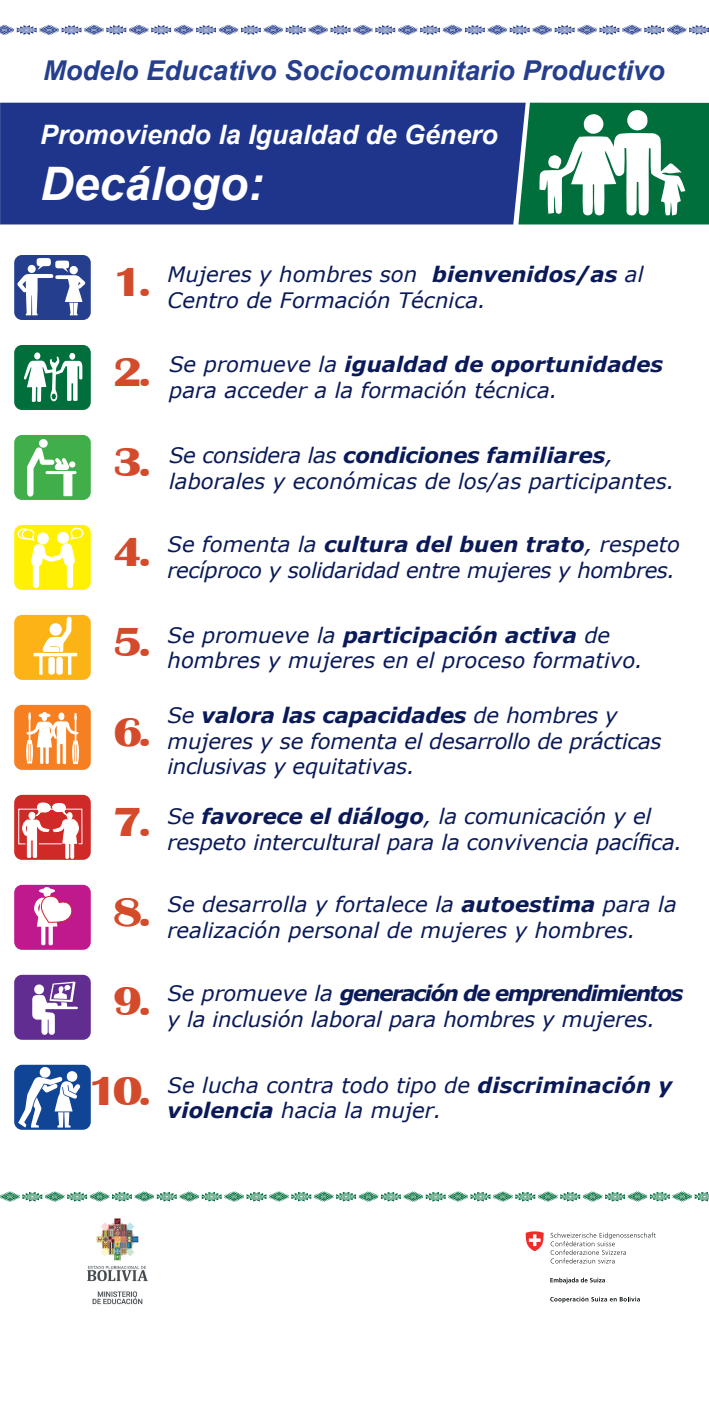
<style>
.page{position:relative;width:709px;height:1418px;background:#fff}
.page>*{position:absolute;margin:0;border:0;box-sizing:border-box;transform-origin:0 0}
.t1{font:italic 700 46.2px "Arial";color:#fff}
.t2{font:700 41.75px/89.9px "Britannic";color:#d34b2a;text-align:justify;scale:1.17 1}
.t3{font:italic 700 27.27px "Arial";color:#253f8e}
.t4{font:italic 700 26.75px "Arial";color:#fff}
.t5{font:italic 21.25px/25.5px "Verdana";color:#0a1a58}
.t6{font:italic 21.25px/25.5px "Verdana";letter-spacing:-.02em;color:#0a1a58}
.s1{font-weight:700}
</style>
<div class="page">
<div style="left:0;top:103px;width:518px;height:121px;background:#1e358b"></div>
<div style="left:14px;top:345px;width:77px;height:65px;background:#006f3c;border-radius:8px"></div>
<svg style="left:24px;top:352px;width:58px;height:50px"></svg>
<div style="left:14px;top:525px;width:77px;height:65px;background:#fff101;border-radius:8px"></div>
<svg style="left:18px;top:527px;width:65px;height:61px"></svg>
<div style="left:14px;top:615px;width:77px;height:65px;background:#fbb316;border-radius:8px"></div>
<svg style="left:33px;top:616px;width:44px;height:59px"></svg>
<div style="left:14px;top:255px;width:77px;height:65px;background:#253f8e;border-radius:8px"></div>
<svg style="left:17px;top:258px;width:68px;height:57px"></svg>
<div style="left:14px;top:435px;width:77px;height:65px;background:#40ae49;border-radius:8px"></div>
<svg style="left:27px;top:439px;width:50px;height:58px"></svg>
<svg style="left:0;top:25px;width:709px;height:10px"></svg>
<svg style="left:518px;top:103px;width:191px;height:121px"></svg>
<img style="left:87px;top:1265px;width:61px;height:40px">
<svg style="left:0;top:704px;width:709px;height:559px"></svg>
<svg style="left:550px;top:1277px;width:55px;height:6px"></svg>
<svg style="left:550px;top:1296px;width:90px;height:6px"></svg>
<p class="t3" style="left:43px;top:52px;width:623px">Modelo Educativo Sociocomunitario Productivo</p>
<p class="t4" style="left:40px;top:117px;width:459px">Promoviendo la Igualdad de Género</p>
<h1 class="t1" style="left:40px;top:153px;width:225px">Decálogo:</h1>
<h2 class="t2" style="left:113px;top:237px;width:35px">1.<br>2.<br>3.<br>4.<br>5.<br>6.<br>7.<br>8.</h2>
<h2 class="t2" style="left:113px;top:957px;width:35px">9.</h2>
<p class="t5" style="left:168px;top:261px;width:477px">Mujeres y hombres son <span class="s1">bienvenidos/as</span> al<br>Centro de Formación Técnica.</p>
<p class="t5" style="left:169px;top:351px;width:495px">Se promueve la <span class="s1">igualdad de oportunidades </span>para acceder a la formación técnica.</p>
<p class="t5" style="left:169px;top:442px;width:507px">Se considera las <span class="s1">condiciones familiares</span>, laborales y económicas de los/as participantes.</p>
<p class="t6" style="left:168px;top:531px;width:514px">Se fomenta la <span class="s1">cultura del buen trato</span>, respeto recíproco y solidaridad entre mujeres y hombres.</p>
<p class="t5" style="left:168px;top:622px;width:477px">Se promueve la <span class="s1">participación activa</span> de hombres y mujeres en el proceso formativo.</p>
<p class="t6" style="left:168px;top:702px;width:495px">Se <span class="s1">valora las capacidades</span> de hombres y mujeres y se fomenta el desarrollo de prácticas inclusivas y equitativas.</p>
<p class="t5" style="left:168px;top:803px;width:516px">Se <span class="s1">favorece el diálogo</span>, la comunicación y el respeto intercultural para la convivencia pacífica.</p>
<p class="t5" style="left:168px;top:891px;width:511px">Se desarrolla y fortalece la <span class="s1">autoestima</span> para la realización personal de mujeres y hombres.</p>
<p class="t5" style="left:168px;top:980px;width:517px">Se promueve la <span class="s1">generación de emprendimientos </span>y la inclusión laboral para hombres y mujeres.</p>
<p class="t5" style="left:168px;top:1071px;width:506px">Se lucha contra todo tipo de <span class="s1">discriminación y</span></p>
<p class="t5" style="left:88px;top:1097px;width:355px"><sup>10.</sup> <span class="s1">violencia</span> hacia la mujer.</p>
</div>
